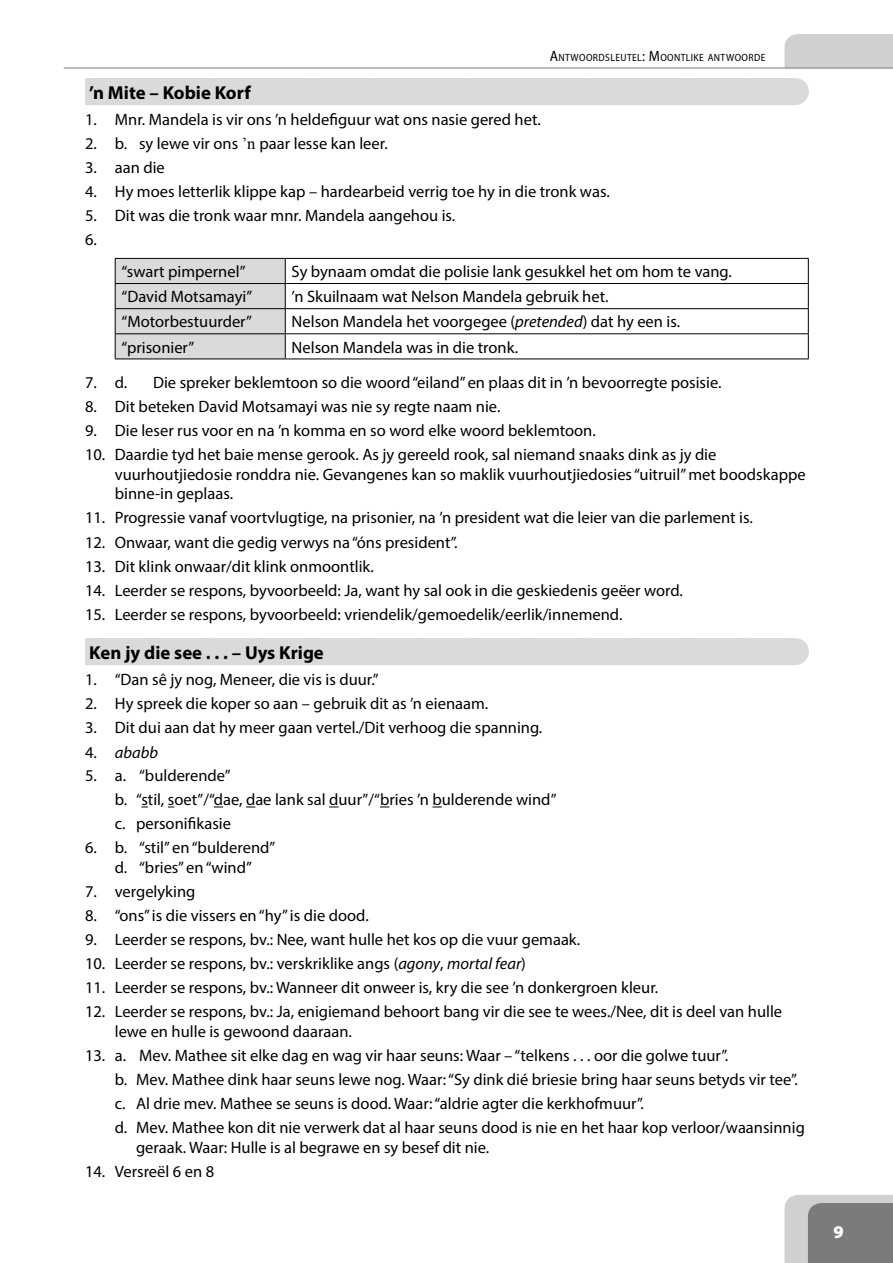
<style>
.page{position:relative;width:893px;height:1263px;background:#fff}
.page>*{position:absolute;margin:0;border:0;box-sizing:border-box;transform-origin:0 0}
.t1{font:700 18.75px "Myriad Pro";color:#000}
.t2{font:900 18px "Myriad Pro";color:#fff}
.t3{font:16.5px/24px "Myriad Pro";color:#000}
.t4{font:italic 16.5px "Myriad Pro";color:#000}
.t5{font:semi-condensed 10.5px "Myriad Pro";letter-spacing:.035em;color:#000}
.s1{font-size:15px}
.s2{font-family:"Times New Roman"}
.s3{font-style:italic}
.s4{font-style:normal}
</style>
<div class="page">
<div style="left:784px;top:34px;width:109px;height:34px;background:#d0d0d0"></div>
<svg style="left:784px;top:1195px;width:109px;height:68px;background:#979696"></svg>
<hr style="left:64px;top:68px;width:829px;height:1px;background:#7c7b7b">
<div style="left:85px;top:78px;width:709px;height:27px;background:#dadada"></div>
<svg style="left:794px;top:78px;width:1px;height:27px"></svg>
<div style="left:85px;top:638px;width:709px;height:27px;background:#dadada"></div>
<svg style="left:794px;top:638px;width:1px;height:27px"></svg>
<svg style="left:286px;top:259px;width:522px;height:100px"></svg>
<hr style="left:285px;top:258px;width:524px;height:1px;background:#000">
<hr style="left:285px;top:283px;width:524px;height:1px;background:#000">
<hr style="left:285px;top:308px;width:524px;height:1px;background:#000">
<hr style="left:285px;top:333px;width:524px;height:1px;background:#000">
<svg style="left:115px;top:258px;width:171px;height:101px;background:#cecece"></svg>
<svg style="left:808px;top:259px;width:1px;height:100px"></svg>
<hr style="left:115px;top:359px;width:170px;height:1px;background:#000">
<hr style="left:285px;top:359px;width:524px;height:1px;background:#000">
<p class="t5" style="left:550px;top:51px;width:217px"><span class="s1">A</span>NTWOORDSLEUTEL<span class="s1">: M</span>OONTLIKE ANTWOORDE</p>
<p class="t1" style="left:89px;top:81px;width:163px">’n Mite – Kobie Korf</p>
<p class="t3" style="left:85px;top:107px;width:457px">1. Mnr. Mandela is vir ons ’n heldefiguur wat ons nasie gered het.</p>
<p class="t3" style="left:85px;top:131px;width:304px">2. b. sy lewe vir ons <span class="s2">’n</span> paar lesse kan leer.</p>
<p class="t3" style="left:85px;top:155px;width:81px">3. aan die</p>
<p class="t3" style="left:85px;top:179px;width:526px">4. Hy moes letterlik klippe kap – hardearbeid verrig toe hy in die tronk was.</p>
<p class="t3" style="left:85px;top:203px;width:372px">5. Dit was die tronk waar mnr. Mandela aangehou is.<br>6.</p>
<p class="t3" style="left:122px;top:259px;width:125px">“swart pimpernel”</p>
<p class="t3" style="left:292px;top:259px;width:442px">Sy bynaam omdat die polisie lank gesukkel het om hom te vang.</p>
<p class="t3" style="left:122px;top:284px;width:132px">“David Motsamayi”</p>
<p class="t3" style="left:292px;top:284px;width:318px">’n Skuilnaam wat Nelson Mandela gebruik het.</p>
<p class="t3" style="left:122px;top:310px;width:132px">“Motorbestuurder”</p>
<p class="t3" style="left:292px;top:310px;width:390px">Nelson Mandela het voorgegee (<span class="s3">pretended</span>) dat hy een is.</p>
<p class="t3" style="left:122px;top:335px;width:74px">“prisonier”</p>
<p class="t3" style="left:292px;top:335px;width:228px">Nelson Mandela was in die tronk.</p>
<p class="t3" style="left:85px;top:370px;width:44px">7. d.</p>
<p class="t3" style="left:153px;top:370px;width:570px">Die spreker beklemtoon so die woord “eiland” en plaas dit in ’n bevoorregte posisie.</p>
<p class="t3" style="left:85px;top:394px;width:417px">8. Dit beteken David Motsamayi was nie sy regte naam nie.</p>
<p class="t3" style="left:85px;top:418px;width:512px">9. Die leser rus voor en na ’n komma en so word elke woord beklemtoon.</p>
<p class="t3" style="left:115px;top:444px;width:692px;line-height:19.8px;text-indent:-30px">10. Daardie tyd het baie mense gerook. As jy gereeld rook, sal niemand snaaks dink as jy die vuurhoutjiedosie ronddra nie. Gevangenes kan so maklik vuurhoutjiedosies “uitruil” met boodskappe binne-in geplaas.</p>
<p class="t3" style="left:85px;top:506px;width:669px">11. Progressie vanaf voortvlugtige, na prisonier, na ’n president wat die leier van die parlement is.</p>
<p class="t3" style="left:85px;top:530px;width:374px">12. Onwaar, want die gedig verwys na “óns president”.</p>
<p class="t3" style="left:85px;top:554px;width:290px">13. Dit klink onwaar/dit klink onmoontlik.</p>
<p class="t3" style="left:85px;top:578px;width:599px">14. Leerder se respons, byvoorbeeld: Ja, want hy sal ook in die geskiedenis geëer word.</p>
<p class="t3" style="left:85px;top:602px;width:539px">15. Leerder se respons, byvoorbeeld: vriendelik/gemoedelik/eerlik/innemend.</p>
<p class="t1" style="left:89px;top:641px;width:236px">Ken jy die see . . . – Uys Krige</p>
<p class="t3" style="left:85px;top:667px;width:295px">1. “Dan sê jy nog, Meneer, die vis is duur.”</p>
<p class="t3" style="left:85px;top:692px;width:405px">2. Hy spreek die koper so aan – gebruik dit as ’n eienaam.</p>
<p class="t3" style="left:85px;top:716px;width:459px">3. Dit dui aan dat hy meer gaan vertel./Dit verhoog die spanning.</p>
<p class="t4" style="left:85px;top:742px;width:74px"><span class="s4">4.</span> ababb</p>
<p class="t3" style="left:115px;top:763px;width:443px;text-indent:-30px">5. a. “bulderende”<br>b. “stil, soet”/“dae, dae lank sal duur”/“bries ’n bulderende wind” c. personifikasie</p>
<p class="t3" style="left:85px;top:838px;width:192px;line-height:19.5px;text-align:center">6. b. “stil” en “bulderend” d. “bries” en “wind”</p>
<p class="t3" style="left:85px;top:879px;width:112px">7. vergelyking</p>
<p class="t3" style="left:85px;top:903px;width:285px">8. “ons” is die vissers en “hy” is die dood.</p>
<p class="t3" style="left:85px;top:927px;width:497px">9. Leerder se respons, bv.: Nee, want hulle het kos op die vuur gemaak.</p>
<p class="t3" style="left:85px;top:951px;width:442px">10. Leerder se respons, bv.: verskriklike angs (<span class="s3">agony</span>, <span class="s3">mortal fear</span>)</p>
<p class="t3" style="left:85px;top:975px;width:575px">11. Leerder se respons, bv.: Wanneer dit onweer is, kry die see ’n donkergroen kleur.</p>
<p class="t3" style="left:115px;top:1001px;width:669px;line-height:19.8px;text-indent:-30px">12. Leerder se respons, bv.: Ja, enigiemand behoort bang vir die see te wees./Nee, dit is deel van hulle lewe en hulle is gewoond daaraan.</p>
<p class="t3" style="left:115px;top:1043px;width:692px;text-indent:-30px">13. a. Mev. Mathee sit elke dag en wag vir haar seuns: Waar – “telkens . . . oor die golwe tuur”.<br>b. Mev. Mathee dink haar seuns lewe nog. Waar: “Sy dink dié briesie bring haar seuns betyds vir tee”. c. Al drie mev. Mathee se seuns is dood. Waar: “aldrie agter die kerkhofmuur”.<br>d. Mev. Mathee kon dit nie verwerk dat al haar seuns dood is nie en het haar kop verloor/waansinnig</p>
<p class="t3" style="left:136px;top:1135px;width:355px">geraak. Waar: Hulle is al begrawe en sy besef dit nie.</p>
<p class="t3" style="left:85px;top:1159px;width:131px">14. Versreël 6 en 8</p>
<p class="t2" style="left:833px;top:1220px;width:12px">9</p>
</div>
